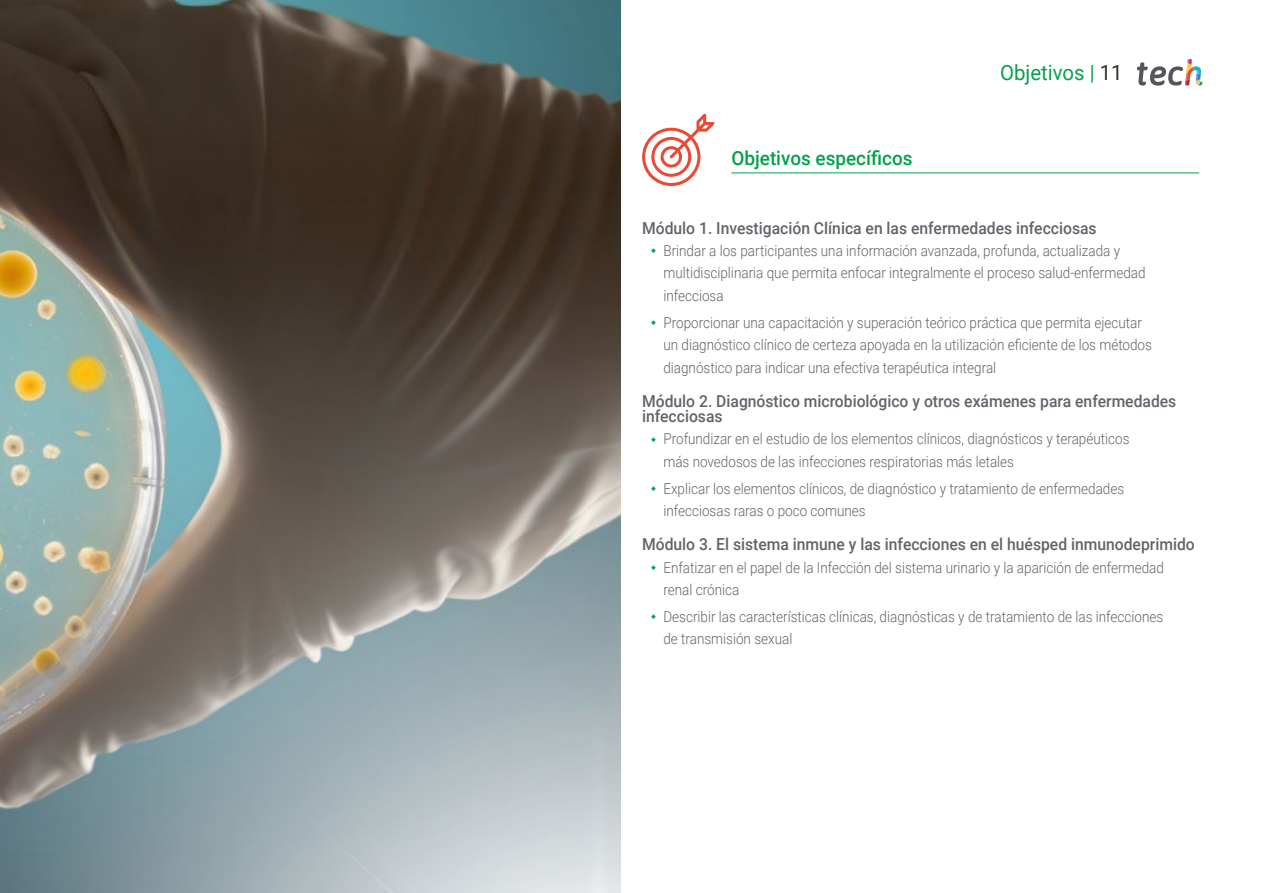
<style>
.page{position:relative;width:1263px;height:893px;background:#fff}
.page>*{position:absolute;margin:0;border:0;box-sizing:border-box;transform-origin:0 0}
.t1{font:21px "Roboto";color:#04a14d}
.t2{font:500 19.5px "Roboto";color:#04a14d}
.t3{font:500 16.5px/15px "Roboto";color:#61646a;scale:.95 1}
.t4{font:300 15px/22.5px "Roboto";color:#61646a;scale:.9 1}
.s1{color:#312e20}
</style>
<div class="page">
<svg style="left:642px;top:114px;width:72px;height:72px"></svg>
<hr style="left:731px;top:173px;width:468px;height:1px;background:#04a14d">
<img style="left:0;top:0;width:621px;height:893px">
<svg style="left:1137px;top:59px;width:65px;height:27px"></svg>
<h2 class="t2" style="left:731px;top:144px;width:183px">Objetivos específicos</h2>
<h1 class="t1" style="left:1000px;top:57px;width:124px">Objetivos | <span class="s1">11</span></h1>
<p class="t3" style="left:642px;top:220px;width:480px">Módulo 1. Investigación Clínica en las enfermedades infecciosas</p>
<p class="t4" style="left:663px;top:239px;width:537px">Brindar a los participantes una información avanzada, profunda, actualizada y multidisciplinaria que permita enfocar integralmente el proceso salud-enfermedad infecciosa</p>
<p class="t4" style="left:663px;top:310px;width:544px">Proporcionar una capacitación y superación teórico práctica que permita ejecutar un diagnóstico clínico de certeza apoyada en la utilización eficiente de los métodos diagnóstico para indicar una efectiva terapéutica integral</p>
<p class="t3" style="left:642px;top:393px;width:564px">Módulo 2. Diagnóstico microbiológico y otros exámenes para enfermedades infecciosas</p>
<p class="t4" style="left:663px;top:427px;width:519px">Profundizar en el estudio de los elementos clínicos, diagnósticos y terapéuticos más novedosos de las infecciones respiratorias más letales</p>
<p class="t4" style="left:663px;top:476px;width:514px">Explicar los elementos clínicos, de diagnóstico y tratamiento de enfermedades infecciosas raras o poco comunes</p>
<p class="t3" style="left:642px;top:536px;width:583px">Módulo 3. El sistema inmune y las infecciones en el huésped inmunodeprimido</p>
<p class="t4" style="left:663px;top:555px;width:558px">Enfatizar en el papel de la Infección del sistema urinario y la aparición de enfermedad renal crónica</p>
<p class="t4" style="left:663px;top:605px;width:557px">Describir las características clínicas, diagnósticas y de tratamiento de las infecciones de transmisión sexual</p>
</div>
